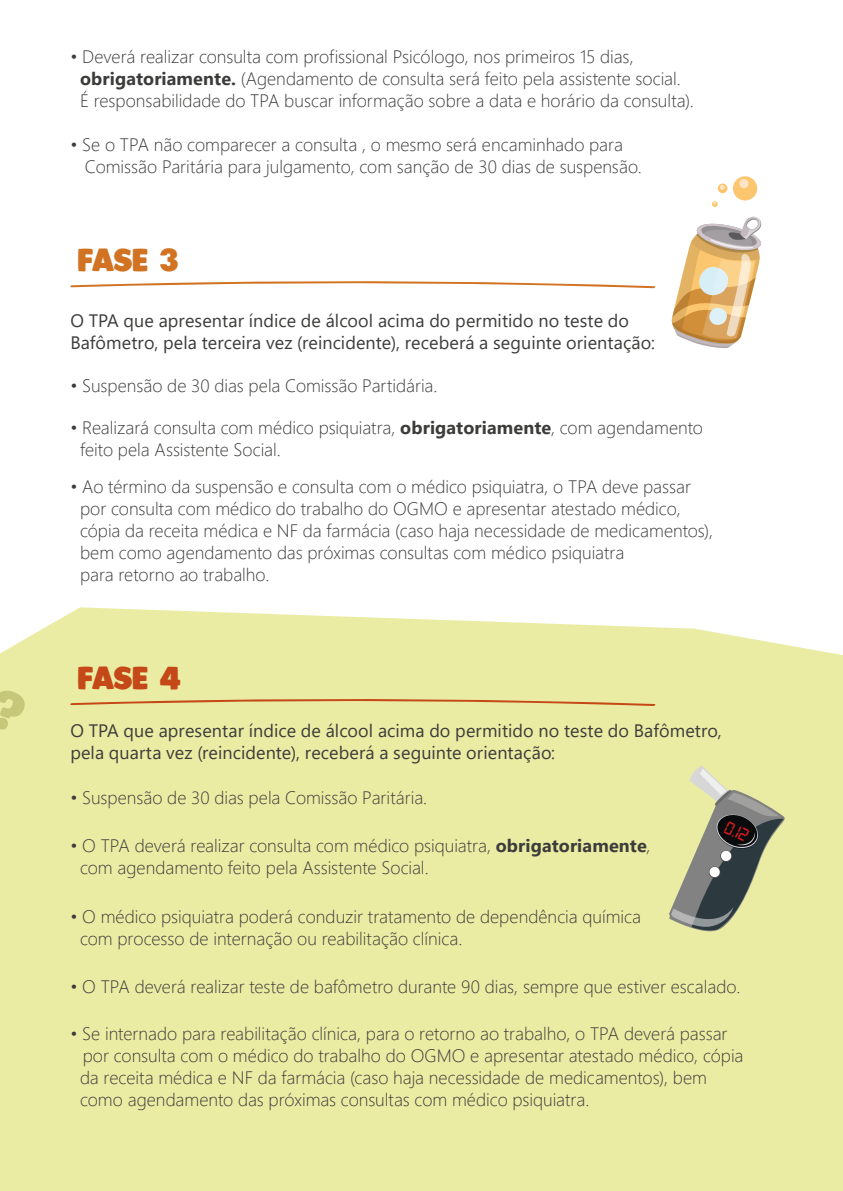
<style>
.page{position:relative;width:843px;height:1191px;background:#fff}
.page>*{position:absolute;margin:0;border:0;box-sizing:border-box;transform-origin:0 0}
.t1{font:30.8px "Plump";color:#c54818}
.t2{font:30.8px "Plump";color:#d27323}
.t3{font:19.2px "Digital 7";color:#e41c1f}
.t4{font:300 18px/22px "Segoe UI";color:#3c3c3b}
.t5{font:18px/22px "Segoe UI";letter-spacing:.005em;color:#3c3c3b}
.s1{font-weight:700}
</style>
<div class="page">
<div style="left:0;top:607px;width:843px;height:584px;background:#ebeca3"></div>
<svg style="left:669px;top:765px;width:116px;height:173px;background:#acae88"></svg>
<svg style="left:70px;top:698px;width:586px;height:8px;background:#e1c380"></svg>
<svg style="left:671px;top:216px;width:91px;height:132px"></svg>
<div style="left:733px;top:176px;width:24px;height:24px;background:#fcc66e;border-radius:50%"></div>
<div style="left:739px;top:179px;width:9px;height:9px;background:#fce4c4;border-radius:50%"></div>
<div style="left:718px;top:184px;width:9px;height:9px;background:#fcc66e;border-radius:50%"></div>
<svg style="left:720px;top:185px;width:4px;height:5px"></svg>
<svg style="left:712px;top:201px;width:6px;height:6px"></svg>
<svg style="left:70px;top:281px;width:586px;height:7px"></svg>
<svg style="left:0;top:690px;width:25px;height:39px"></svg>
<p class="t4" style="left:80px;top:45px;width:615px;text-indent:-10px">• Deverá realizar consulta com profissional Psicólogo, nos primeiros 15 dias, <span class="s1">obrigatoriamente.</span> (Agendamento de consulta será feito pela assistente social.<br>É responsabilidade do TPA buscar informação sobre a data e horário da consulta).</p>
<p class="t4" style="left:85px;top:132px;width:558px;text-indent:-15px">• Se o TPA não comparecer a consulta , o mesmo será encaminhado para<br>Comissão Paritária para julgamento, com sanção de 30 dias de suspensão.</p>
<h1 class="t2" style="left:77px;top:242px;width:103px">FASE 3</h1>
<p class="t5" style="left:70px;top:309px;width:586px">O TPA que apresentar índice de álcool acima do permitido no teste do<br>Bafômetro, pela terceira vez (reincidente), receberá a seguinte orientação:</p>
<p class="t4" style="left:70px;top:374px;width:369px">• Suspensão de 30 dias pela Comissão Partidária.</p>
<p class="t4" style="left:80px;top:415px;width:624px;text-indent:-10px">• Realizará consulta com médico psiquiatra, <span class="s1">obrigatoriamente</span>, com agendamento feito pela Assistente Social.</p>
<p class="t4" style="left:80px;top:475px;width:634px;text-indent:-10px">• Ao término da suspensão e consulta com o médico psiquiatra, o TPA deve passar por consulta com médico do trabalho do OGMO e apresentar atestado médico, cópia da receita médica e NF da farmácia (caso haja necessidade de medicamentos), bem como agendamento das próximas consultas com médico psiquiatra<br>para retorno ao trabalho.</p>
<h1 class="t1" style="left:77px;top:659px;width:106px">FASE 4</h1>
<p class="t5" style="left:70px;top:719px;width:653px">O TPA que apresentar índice de álcool acima do permitido no teste do Bafômetro, pela quarta vez (reincidente), receberá a seguinte orientação:</p>
<p class="t4" style="left:70px;top:786px;width:358px">• Suspensão de 30 dias pela Comissão Paritária.</p>
<p class="t4" style="left:80px;top:834px;width:572px;text-indent:-10px">• O TPA deverá realizar consulta com médico psiquiatra, <span class="s1">obrigatoriamente</span>, com agendamento feito pela Assistente Social.</p>
<p class="t4" style="left:80px;top:905px;width:562px;text-indent:-10px">• O médico psiquiatra poderá conduzir tratamento de dependência química com processo de internação ou reabilitação clínica.</p>
<p class="t4" style="left:70px;top:974px;width:671px">• O TPA deverá realizar teste de bafômetro durante 90 dias, sempre que estiver escalado.</p>
<p class="t4" style="left:80px;top:1022px;width:665px;text-indent:-10px">• Se internado para reabilitação clínica, para o retorno ao trabalho, o TPA deverá passar por consulta com o médico do trabalho do OGMO e apresentar atestado médico, cópia da receita médica e NF da farmácia (caso haja necessidade de medicamentos), bem como agendamento das próximas consultas com médico psiquiatra.</p>
<p class="t3" style="left:729px;top:818px;width:26px;rotate:26deg">0.12</p>
</div>
